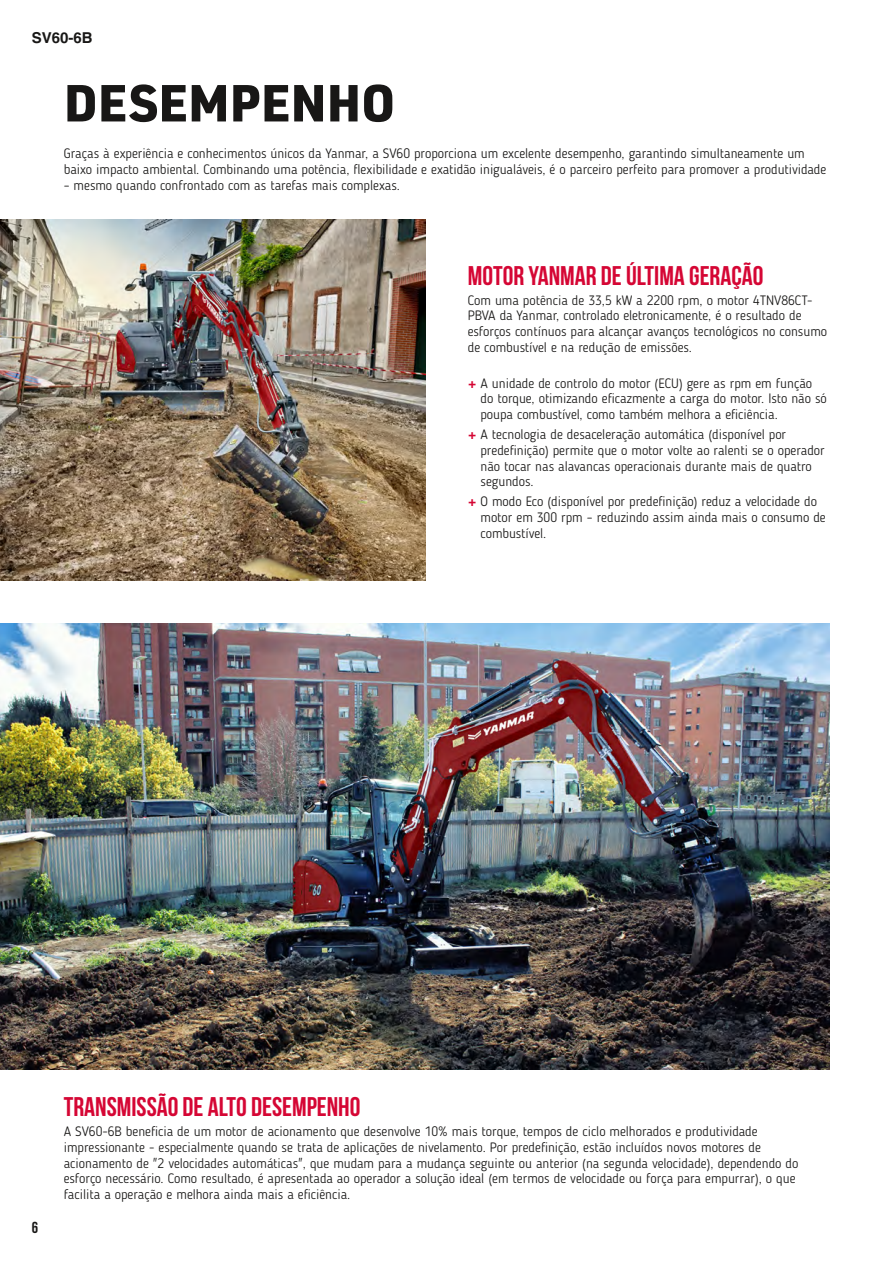
<style>
.page{position:relative;width:893px;height:1263px;background:#fff}
.page>*{position:absolute;margin:0;border:0;box-sizing:border-box;transform-origin:0 0}
.t1{font:900 51px "URWDIN";color:#181716}
.t2{font:700 27px "Bebas Neue";color:#d50634}
.t3{font:15.9px "Bebas Neue";color:#181716}
.t4{font:700 15px "Helvetica LT Pro";color:#181716}
.t5{font:300 13.5px/15.8px "Blogger Sans";color:#181716}
.s1{font-family:"Helvetica LT Pro";font-weight:900;color:#d50634}
</style>
<div class="page">
<img style="left:0;top:219px;width:425px;height:362px">
<img style="left:0;top:623px;width:829px;height:446px">
<p class="t4" style="left:32px;top:29px;width:62px">SV60-6B</p>
<h1 class="t1" style="left:64px;top:68px;width:333px">DESEMPENHO</h1>
<p class="t5" style="left:64px;top:146px;width:764px">Graças à experiência e conhecimentos únicos da Yanmar, a SV60 proporciona um excelente desempenho, garantindo simultaneamente um baixo impacto ambiental. Combinando uma potência, flexibilidade e exatidão inigualáveis, é o parceiro perfeito para promover a produtividade</p>
<p class="t5" style="left:64px;top:177px;width:338px">– mesmo quando confrontado com as tarefas mais complexas.</p>
<h2 class="t2" style="left:468px;top:260px;width:297px">MOTOR YANMAR DE ÚLTIMA GERAÇÃO</h2>
<p class="t5" style="left:468px;top:292px;width:361px">Com uma potência de 33,5 kW a 2200 rpm, o motor 4TNV86CT-PBVA da Yanmar, controlado eletronicamente, é o resultado de esforços contínuos para alcançar avanços tecnológicos no consumo de combustível e na redução de emissões.</p>
<p class="t5" style="left:480px;top:375px;width:348px;text-indent:-13px"><span class="s1">+</span> A unidade de controlo do motor (ECU) gere as rpm em função do torque, otimizando eficazmente a carga do motor. Isto não só poupa combustível, como também melhora a eficiência.</p>
<p class="t5" style="left:480px;top:427px;width:346px;text-indent:-13px"><span class="s1">+</span> A tecnologia de desaceleração automática (disponível por predefinição) permite que o motor volte ao ralenti se o operador não tocar nas alavancas operacionais durante mais de quatro segundos.</p>
<p class="t5" style="left:480px;top:494px;width:347px;text-indent:-13px"><span class="s1">+</span> O modo Eco (disponível por predefinição) reduz a velocidade do motor em 300 rpm – reduzindo assim ainda mais o consumo de combustível.</p>
<p class="t3" style="left:32px;top:1218px;width:8px">6</p>
<h2 class="t2" style="left:64px;top:1092px;width:298px">TRANSMISSÃO DE ALTO DESEMPENHO</h2>
<p class="t5" style="left:64px;top:1123px;width:736px">A SV60-6B beneficia de um motor de acionamento que desenvolve 10% mais torque, tempos de ciclo melhorados e produtividade impressionante - especialmente quando se trata de aplicações de nivelamento. Por predefinição, estão incluídos novos motores de acionamento de "2 velocidades automáticas", que mudam para a mudança seguinte ou anterior (na segunda velocidade), dependendo do esforço necessário. Como resultado, é apresentada ao operador a solução ideal (em termos de velocidade ou força para empurrar), o que facilita a operação e melhora ainda mais a eficiência.</p>
</div>
